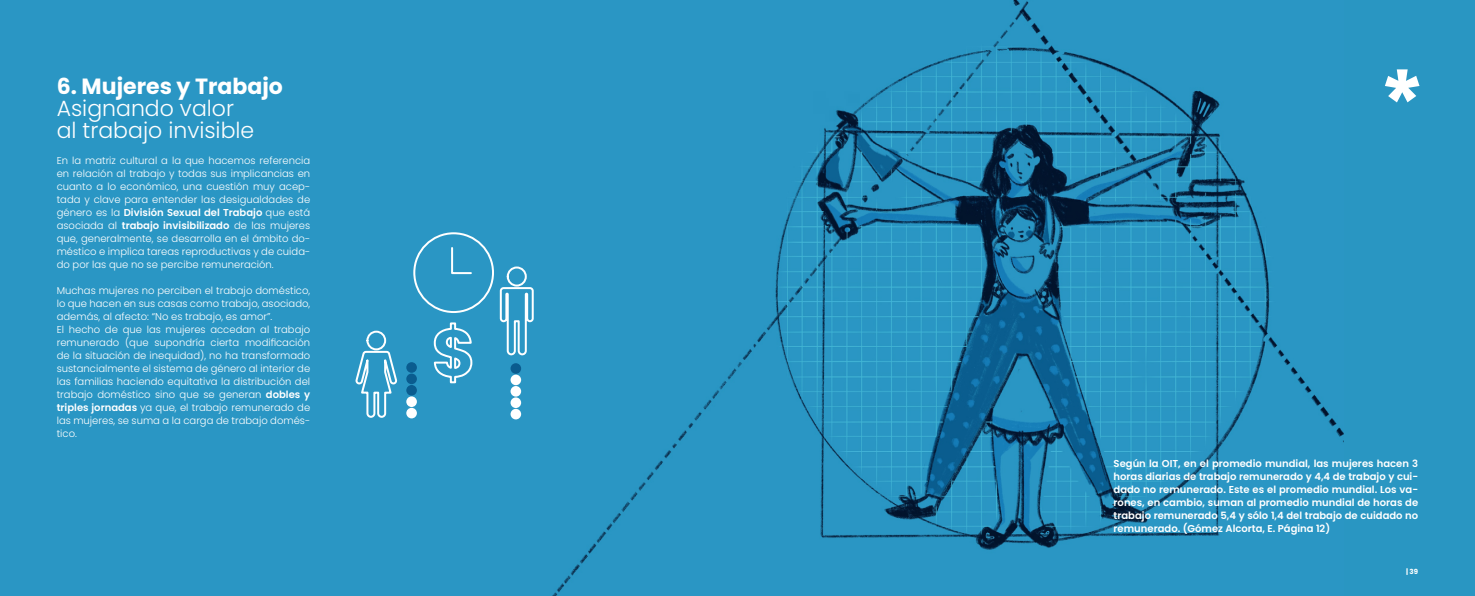
<style>
.page{position:relative;width:1475px;height:596px;background:#fff}
.page>*{position:absolute;margin:0;border:0;box-sizing:border-box;transform-origin:0 0}
.t1{font:700 80px "Fira Sans";color:#fff}
.t2{font:300 22px/22px "Poppins";color:#fff}
.t3{font:700 22px "Poppins";color:#fff}
.t4{font:300 10px/13px "Poppins";color:#fff;text-align:justify}
.t5{font:600 10px/13px "Poppins";color:#fff;text-align:justify}
.t6{font:700 7px "Poppins";color:#fff}
.s1{font-weight:600}
</style>
<div class="page">
<img style="left:0;top:0;width:1344px;height:595px">
<div style="left:1344px;top:0;width:130px;height:595px;background:#2996c2"></div>
<svg style="left:354px;top:231px;width:180px;height:187px;background:#3e9fc9"></svg>
<h2 class="t3" style="left:57px;top:74px;width:228px">6. Mujeres y Trabajo</h2>
<h2 class="t2" style="left:57px;top:97px;width:199px">Asignando valor al trabajo invisible</h2>
<p class="t4" style="left:57px;top:154px;width:255px">En la matriz cultural a la que hacemos referencia en relación al trabajo y todas sus implicancias en cuanto a lo económico, una cuestión muy acep&shy;tada y clave para entender las desigualdades de género es la <span class="s1">División Sexual del Trabajo</span> que está asociada al <span class="s1">trabajo invisibilizado</span> de las mujeres que, generalmente, se desarrolla en el ámbito do&shy;méstico e implica tareas reproductivas y de cuida&shy;do por las que no se percibe remuneración.</p>
<p class="t4" style="left:57px;top:284px;width:255px;text-align:left">Muchas mujeres no perciben el trabajo doméstico, lo que hacen en sus casas como trabajo, asociado, además, al afecto: “No es trabajo, es amor”.<br>El hecho de que las mujeres accedan al trabajo remunerado (que supondría cierta modificación de la situación de inequidad), no ha transformado sustancialmente el sistema de género al interior de las familias haciendo equitativa la distribución del trabajo doméstico sino que se generan <span class="s1">dobles y triples jornadas</span> ya que, el trabajo remunerado de las mujeres, se suma a la carga de trabajo domés&shy;tico.</p>
<h1 class="t1" style="left:1383px;top:33px;width:37px">*</h1>
<p class="t5" style="left:1113px;top:456px;width:306px">Según la OIT, en el promedio mundial, las mujeres hacen 3 horas diarias de trabajo remunerado y 4,4 de trabajo y cui&shy;dado no remunerado. Este es el promedio mundial. Los va&shy;rones, en cambio, suman al promedio mundial de horas de trabajo remunerado 5,4 y sólo 1,4 del trabajo de cuidado no remunerado. (Gómez Alcorta, E. Página 12)</p>
<p class="t6" style="left:1405px;top:567px;width:14px">| 39</p>
</div>
